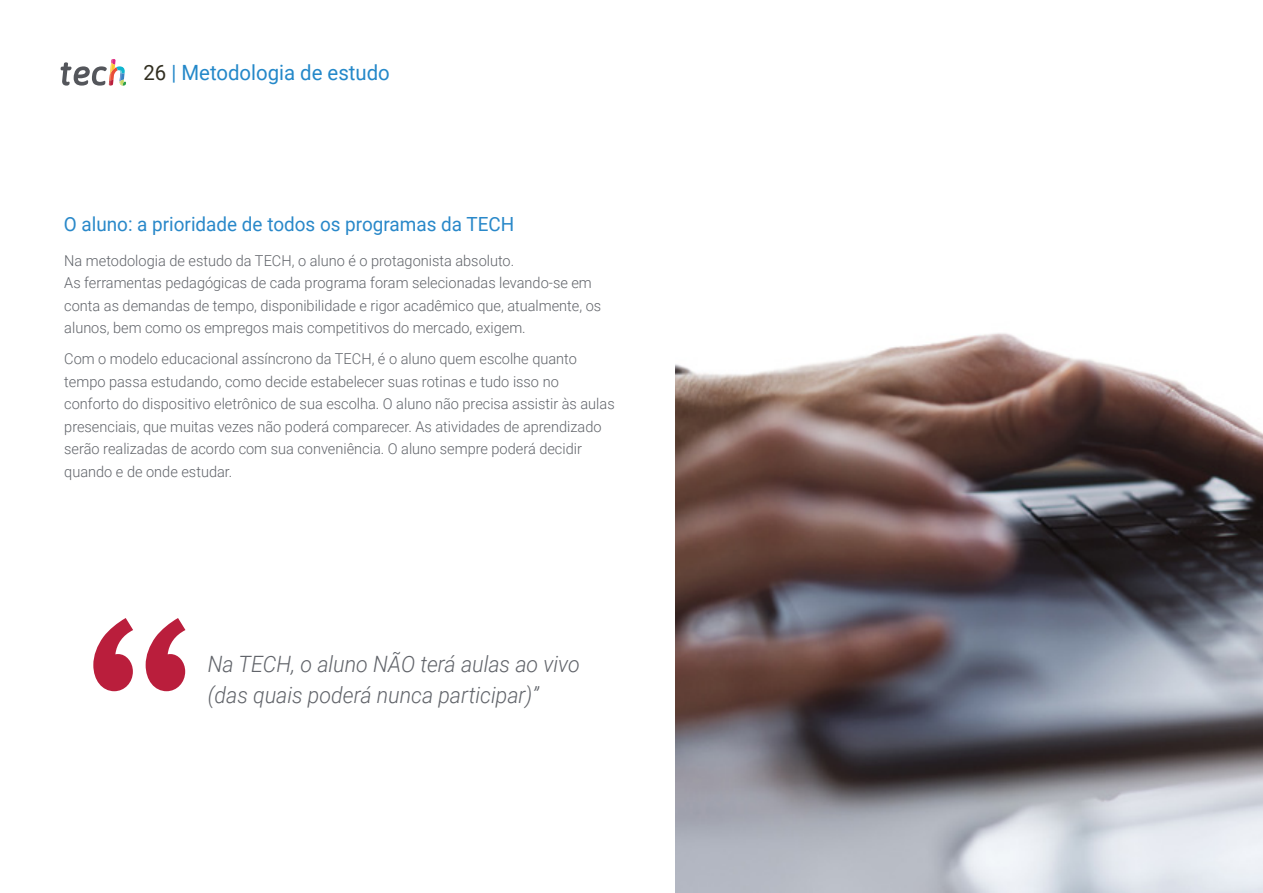
<style>
.page{position:relative;width:1263px;height:893px;background:#fff}
.page>*{position:absolute;margin:0;border:0;box-sizing:border-box;transform-origin:0 0}
.t1{font:italic 300 22.5px/31.5px "Roboto";color:#61646a;scale:.95 1}
.t2{font:21px "Roboto";color:#2488c9}
.t3{font:19.5px "Roboto";color:#2988c9}
.t4{font:300 15px/22.5px "Roboto";color:#61646a}
.s1{color:#312e20}
</style>
<div class="page">
<svg style="left:61px;top:59px;width:65px;height:27px"></svg>
<svg style="left:93px;top:618px;width:92px;height:73px"></svg>
<img style="left:676px;top:333px;width:587px;height:560px">
<h2 class="t2" style="left:144px;top:57px;width:248px"><span class="s1">26</span> | Metodologia de estudo</h2>
<h3 class="t3" style="left:64px;top:211px;width:452px">O aluno: a prioridade de todos os programas da TECH</h3>
<p class="t4" style="left:64px;top:248px;width:538px">Na metodologia de estudo da TECH, o aluno é o protagonista absoluto.<br>As ferramentas pedagógicas de cada programa foram selecionadas levando-se em conta as demandas de tempo, disponibilidade e rigor acadêmico que, atualmente, os alunos, bem como os empregos mais competitivos do mercado, exigem.</p>
<p class="t4" style="left:64px;top:347px;width:552px">Com o modelo educacional assíncrono da TECH, é o aluno quem escolhe quanto tempo passa estudando, como decide estabelecer suas rotinas e tudo isso no conforto do dispositivo eletrônico de sua escolha. O aluno não precisa assistir às aulas presenciais, que muitas vezes não poderá comparecer. As atividades de aprendizado serão realizadas de acordo com sua conveniência. O aluno sempre poderá decidir quando e de onde estudar.</p>
<h1 class="t1" style="left:208px;top:647px;width:393px">Na TECH, o aluno NÃO terá aulas ao vivo (das quais poderá nunca participar)”</h1>
</div>
